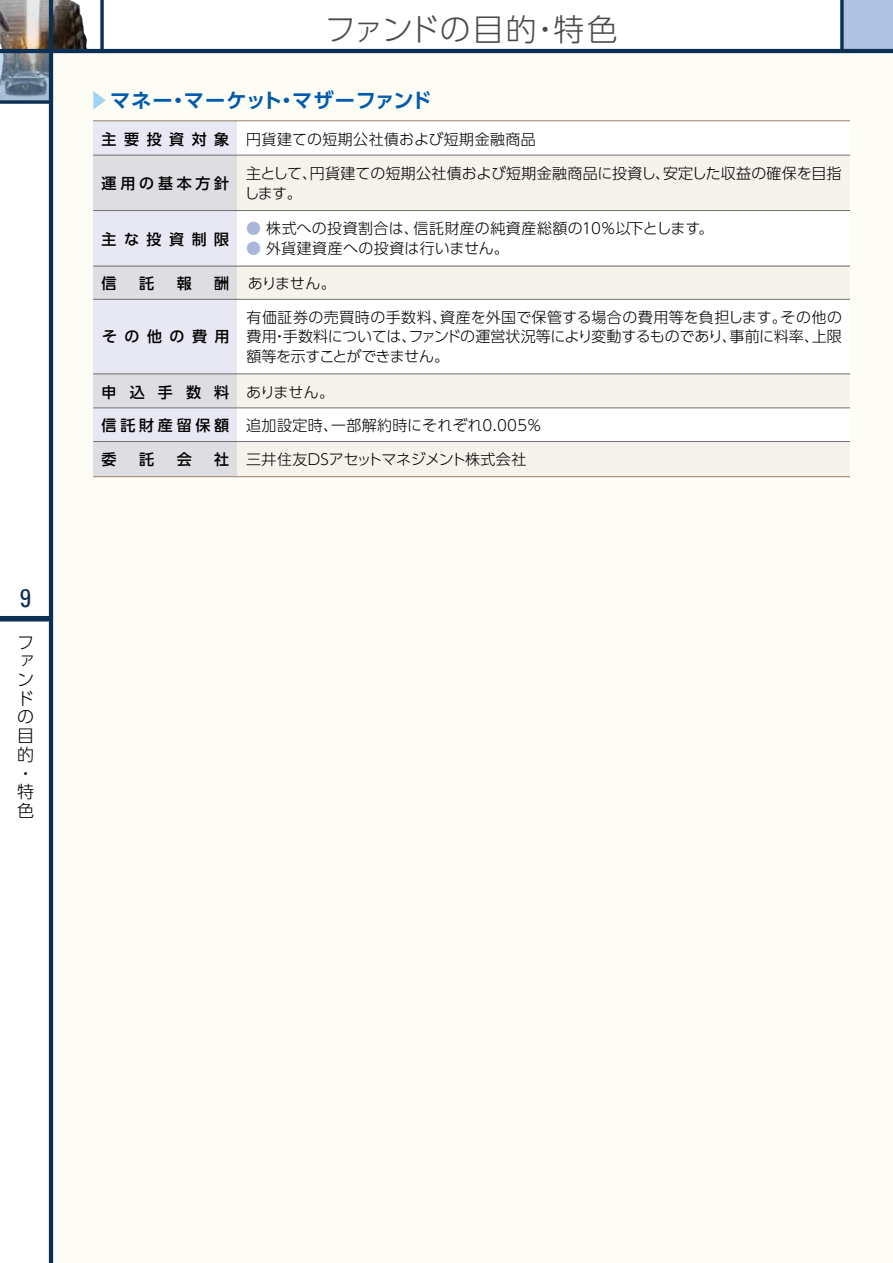
<style>
.page{position:relative;width:893px;height:1263px;background:#fff}
.page>*{position:absolute;margin:0;border:0;box-sizing:border-box;transform-origin:0 0}
.t1{font:300 30.9px "UD Shin Go Pro";letter-spacing:.005em;color:#4c4948}
.t2{font:condensed 25.5px "Univers";color:#0c2e51}
.t3{font:700 20.25px "UD Shin Go Pro De";letter-spacing:.035em;color:#005bac}
.t4{font:300 16.95px/18.8px "UD Shin Go Pro";color:#000}
.t5{font:300 15px/19.5px "UD Shin Go Pro";letter-spacing:.01em;color:#000}
.t6{font:300 15px "UD Shin Go Pro";letter-spacing:-.01em;color:#000}
.t7{font:500 15px "UD Shin Go Pro";letter-spacing:.495em;color:#000}
.t8{font:500 15px "UD Shin Go Pro";letter-spacing:.25em;color:#000}
.s1{color:#a0d2f2}
.s2{font-weight:500}
.s3{color:#aab7da}
</style>
<div class="page">
<img style="left:0;top:0;width:100px;height:49px">
<svg style="left:0;top:53px;width:49px;height:47px;background:#79899a"></svg>
<div style="left:842px;top:0;width:51px;height:51px;background:#afc0e3"></div>
<svg style="left:840px;top:0;width:4px;height:49px"></svg>
<div style="left:51px;top:51px;width:842px;height:1212px;background:#fdfcf5"></div>
<div style="left:0;top:616px;width:51px;height:5px;background:#0c2f54"></div>
<hr style="left:49px;top:0;width:4px;height:1263px;background:#0c2f54">
<hr style="left:0;top:49px;width:893px;height:4px;background:#0c2f54">
<svg style="left:0;top:100px;width:49px;height:4px"></svg>
<svg style="left:100px;top:0;width:4px;height:49px"></svg>
<div style="left:93px;top:121px;width:145px;height:356px;background:#e7e8f3"></div>
<div style="left:238px;top:121px;width:612px;height:356px;background:#fff"></div>
<div style="left:93px;top:155px;width:757px;height:56px;background:linear-gradient(to right,#e6e5e5,#fdf9f0)"></div>
<hr style="left:93px;top:265px;width:757px;height:2px;background:#f6f3ed">
<div style="left:93px;top:374px;width:757px;height:34px;background:linear-gradient(to right,#e6e5e5,#fdf9f0)"></div>
<div style="left:93px;top:266px;width:757px;height:33px;background:linear-gradient(to right,#e6e5e5,#fdf9f0)"></div>
<div style="left:93px;top:441px;width:757px;height:36px;background:linear-gradient(to right,#e6e5e5,#fdf9f0)"></div>
<hr style="left:93px;top:120px;width:757px;height:1px;background:#9d8771">
<hr style="left:93px;top:155px;width:757px;height:1px;background:#727171">
<hr style="left:93px;top:210px;width:757px;height:1px;background:#727171">
<hr style="left:93px;top:266px;width:757px;height:1px;background:#727171">
<hr style="left:93px;top:408px;width:757px;height:1px;background:#727171">
<hr style="left:93px;top:441px;width:757px;height:1px;background:#727171">
<hr style="left:93px;top:476px;width:757px;height:1px;background:#9d8771">
<hr style="left:93px;top:374px;width:757px;height:1px;background:#727171">
<hr style="left:93px;top:299px;width:757px;height:1px;background:#727171">
<h2 class="t2" style="left:20px;top:582px;width:13px">9</h2>
<p class="t4" style="left:17px;top:632px;width:18px">ファンドの目的・特色</p>
<h1 class="t1" style="left:325px;top:4px;width:295px">ファンドの目的・特色</h1>
<h3 class="t3" style="left:89px;top:84px;width:344px"><span class="s1">▶</span>マネー・マーケット・マザーファンド</h3>
<p class="t5" style="left:102px;top:129px;width:436px"><span class="s2">主要投資対象</span> 円貨建ての短期公社債および短期金融商品</p>
<p class="t8" style="left:102px;top:171px;width:129px">運用の基本方針</p>
<p class="t5" style="left:245px;top:163px;width:599px;line-height:20.4px">主として、円貨建ての短期公社債および短期金融商品に投資し、安定した収益の確保を目指します。</p>
<p class="t7" style="left:102px;top:227px;width:129px">主な投資制限</p>
<p class="t5" style="left:246px;top:218px;width:469px"><span class="s3">●</span> 株式への投資割合は、信託財産の純資産総額の10％以下とします。</p>
<p class="t5" style="left:246px;top:238px;width:264px"><span class="s3">●</span> 外貨建資産への投資は行いません。</p>
<p class="t7" style="left:102px;top:272px;width:16px">信</p>
<p class="t7" style="left:139px;top:272px;width:16px">託</p>
<p class="t7" style="left:177px;top:272px;width:16px">報</p>
<p class="t5" style="left:214px;top:273px;width:123px"><span class="s2">酬</span> ありません。</p>
<p class="t7" style="left:102px;top:324px;width:129px">その他の費用</p>
<p class="t5" style="left:247px;top:307px;width:597px;text-align:justify">有価証券の売買時の手数料、資産を外国で保管する場合の費用等を負担します。その他の費用・手数料については、ファンドの運営状況等により変動するものであり、事前に料率、上限額等を示すことができません。</p>
<p class="t5" style="left:102px;top:382px;width:234px"><span class="s2">申 込 手 数 料</span> ありません。</p>
<p class="t5" style="left:102px;top:415px;width:442px"><span class="s2">信託財産留保額</span> 追加設定時、一部解約時にそれぞれ0.005％</p>
<p class="t7" style="left:102px;top:447px;width:16px">委</p>
<p class="t7" style="left:139px;top:447px;width:16px">託</p>
<p class="t7" style="left:177px;top:447px;width:16px">会</p>
<p class="t6" style="left:214px;top:447px;width:314px"><span class="s2">社</span> 三井住友DSアセットマネジメント株式会社</p>
</div>
